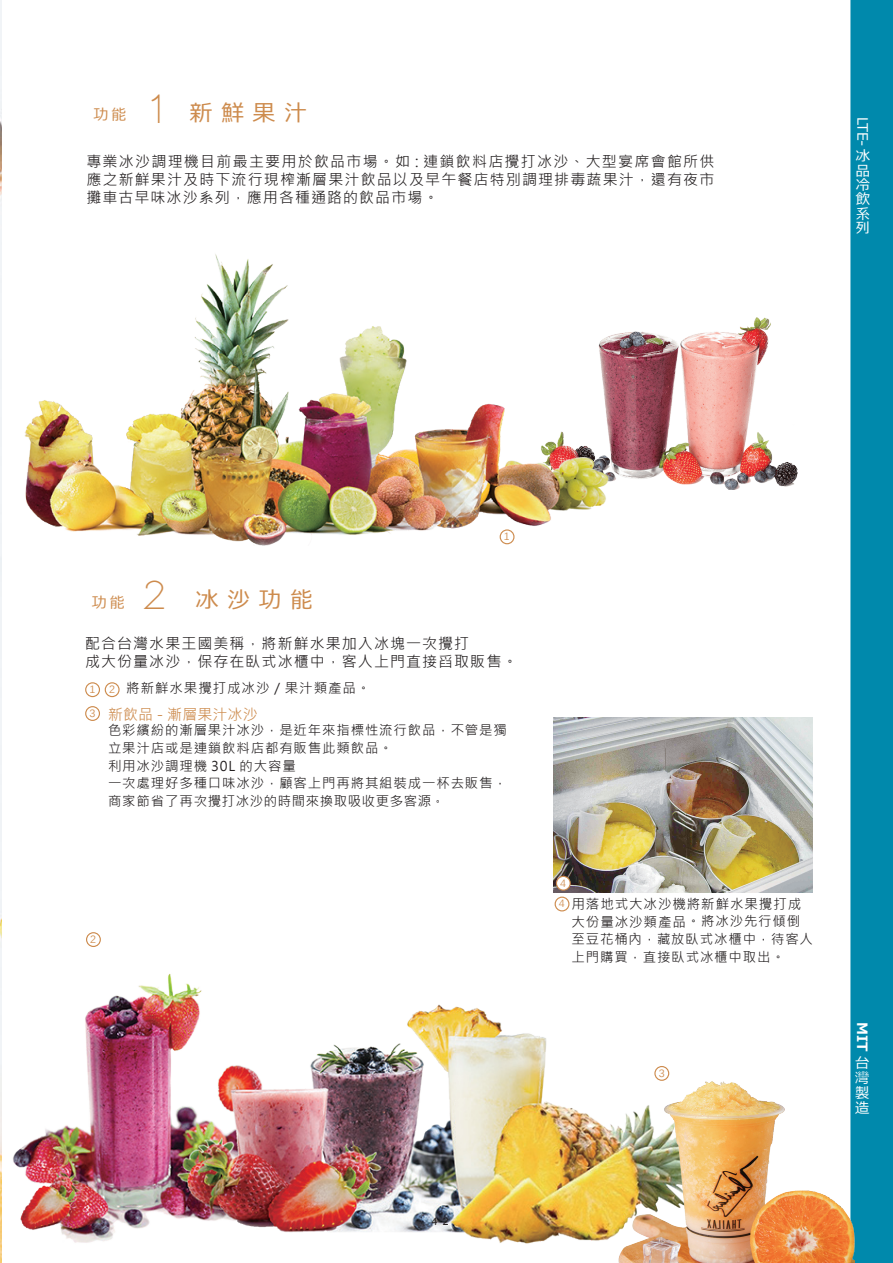
<style>
.page{position:relative;width:893px;height:1263px;background:#fff}
.page>*{position:absolute;margin:0;border:0;box-sizing:border-box;transform-origin:0 0}
.t1{font:48px "SWGDT";color:#cd8b4d}
.t2{font:22.5px "Meiryo UI";letter-spacing:.4em;color:#cd8b4d}
.t3{font:15px/18.3px "Microsoft Jheng Hei";letter-spacing:.07em;color:#231f20;text-align:justify}
.t4{font:15px "Microsoft Jheng Hei";letter-spacing:.005em;color:#cd8b4d}
.t5{font:15px "Meiryo UI";color:#cd8b4d}
.t6{font:14.25px/14.4px "Meiryo UI";color:#fff;text-align:justify}
.t7{font:700 14.25px "Meiryo UI";color:#fff}
.t8{font:13.5px/17.9px "Microsoft Jheng Hei";letter-spacing:.065em;color:#231f20}
.t9{font:13.35px/17.7px "Microsoft Jheng Hei";letter-spacing:.065em;color:#231f20}
.t10{font:10.5px "Kalinga";color:#cd8b4d}
.t11{font:10.5px "Arial";color:#231f20}
.s1{font-family:"SWGDT";font-size:48px}
.s2{font-size:13.35px}
.s3{font-size:12px}
</style>
<div class="page">
<div style="left:850px;top:0;width:43px;height:1263px;background:#0089ac"></div>
<img style="left:0;top:0;width:1px;height:1263px">
<img style="left:629px;top:318px;width:169px;height:171px">
<img style="left:0;top:239px;width:629px;height:306px">
<img style="left:13px;top:932px;width:653px;height:312px">
<img style="left:554px;top:718px;width:258px;height:174px">
<img style="left:615px;top:1067px;width:240px;height:196px">
<svg style="left:654px;top:1066px;width:15px;height:15px"></svg>
<div style="left:656px;top:1067px;width:12px;height:13px;background:#fff;border-radius:50%"></div>
<svg style="left:85px;top:706px;width:15px;height:15px"></svg>
<div style="left:86px;top:707px;width:13px;height:13px;background:#fff;border-radius:50%"></div>
<svg style="left:555px;top:896px;width:14px;height:15px"></svg>
<div style="left:556px;top:898px;width:12px;height:12px;background:#fff;border-radius:50%"></div>
<svg style="left:556px;top:876px;width:15px;height:15px"></svg>
<div style="left:557px;top:877px;width:13px;height:12px;background:#fff;border-radius:50%"></div>
<svg style="left:85px;top:682px;width:15px;height:15px"></svg>
<div style="left:86px;top:683px;width:13px;height:13px;background:#fff;border-radius:50%"></div>
<svg style="left:500px;top:529px;width:14px;height:15px"></svg>
<div style="left:501px;top:531px;width:12px;height:12px;background:#fff;border-radius:50%"></div>
<svg style="left:105px;top:682px;width:15px;height:15px"></svg>
<div style="left:106px;top:683px;width:12px;height:13px;background:#fff;border-radius:50%"></div>
<svg style="left:86px;top:932px;width:15px;height:15px"></svg>
<div style="left:87px;top:933px;width:13px;height:13px;background:#fff;border-radius:50%"></div>
<p class="t5" style="left:93px;top:104px;width:34px">功能</p>
<h2 class="t2" style="left:142px;top:97px;width:166px"><span class="s1">1</span> 新鮮果汁</h2>
<p class="t3" style="left:86px;top:152px;width:630px">專業冰沙調理機目前最主要用於飲品市場。如 : 連鎖飲料店攪打冰沙、大型宴席會館所供應之新鮮果汁及時下流行現榨漸層果汁飲品以及早午餐店特別調理排毒蔬果汁，還有夜市攤車古早味冰沙系列，應用各種通路的飲品市場。</p>
<p class="t6" style="left:869px;top:117px;width:30px;rotate:90deg">LTE-</p>
<p class="t6" style="left:856px;top:150px;width:16px">冰品冷飲系列</p>
<p class="t5" style="left:92px;top:592px;width:34px">功能</p>
<h1 class="t1" style="left:140px;top:567px;width:28px">2</h1>
<h2 class="t2" style="left:196px;top:584px;width:118px">冰沙功能</h2>
<p class="t10" style="left:504px;top:530px;width:7px">1</p>
<p class="t3" style="left:85px;top:634px;width:434px">配合台灣水果王國美稱，將新鮮水果加入冰塊一次攪打<br>成大份量冰沙，保存在臥式冰櫃中，客人上門直接舀取販售。</p>
<p class="t10" style="left:89px;top:683px;width:7px">1</p>
<p class="t10" style="left:89px;top:706px;width:7px">3</p>
<p class="t10" style="left:109px;top:683px;width:7px">2</p>
<p class="t8" style="left:126px;top:679px;width:246px">將新鮮水果攪打成冰沙／果汁類產品<span class="s2">。</span></p>
<p class="t4" style="left:108px;top:705px;width:151px">新飲品 - 漸層果汁冰沙</p>
<p class="t9" style="left:108px;top:721px;width:400px">色彩繽紛的漸層果汁冰沙，是近年來指標性流行飲品，不管是獨立果汁店或是連鎖飲料店都有販售此類飲品。<br>利用冰沙調理機 30L 的大容量<br>一次處理好多種口味冰沙，顧客上門再將其組裝成一杯去販售，商家節省了再次攪打冰沙的時間來換取吸收更多客源<span class="s3">。</span></p>
<p class="t10" style="left:90px;top:932px;width:7px">2</p>
<p class="t11" style="left:432px;top:1214px;width:18px">4 2</p>
<p class="t10" style="left:560px;top:876px;width:7px">4</p>
<p class="t8" style="left:571px;top:895px;width:231px">用落地式大冰沙機將新鮮水果攪打成大份量冰沙類產品<span class="s2">。將冰沙先行傾倒</span></p>
<p class="t9" style="left:571px;top:930px;width:243px">至豆花桶內，藏放臥式冰櫃中，待客人上門購買，直接臥式冰櫃中取出。</p>
<p class="t10" style="left:559px;top:897px;width:7px">4</p>
<p class="t10" style="left:659px;top:1066px;width:7px">3</p>
<p class="t7" style="left:872px;top:1022px;width:31px;rotate:90deg">MIT</p>
<p class="t6" style="left:855px;top:1056px;width:15px;line-height:15px">台灣製造</p>
</div>
